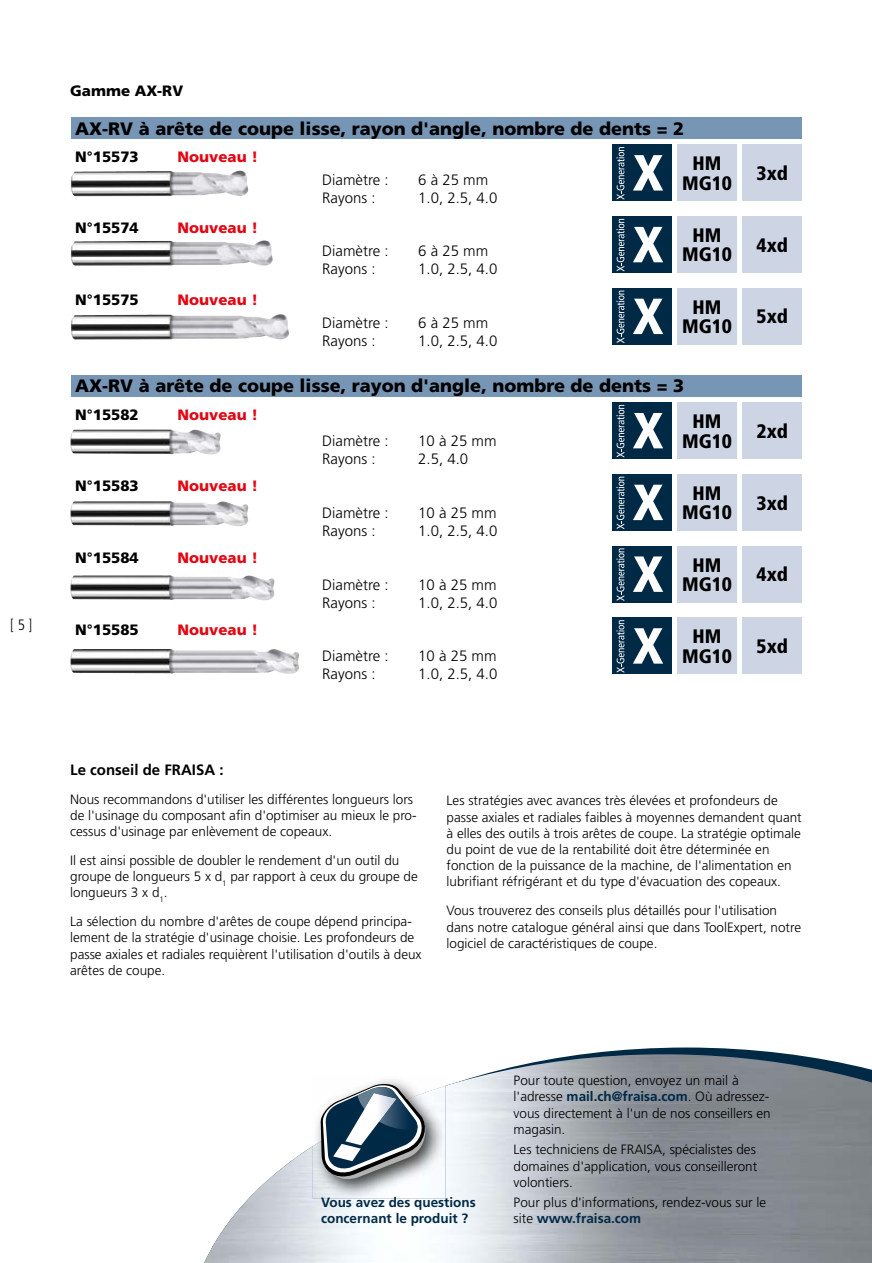
<style>
.page{position:relative;width:872px;height:1263px;background:#fff}
.page>*{position:absolute;margin:0;border:0;box-sizing:border-box;transform-origin:0 0}
.t1{font:900 condensed 19.5px/19.5px "Frutiger LT Std";color:#000;text-align:center}
.t2{font:900 18px "Frutiger LT Std";color:#000}
.t3{font:300 15px "Frutiger LT Std";color:#000}
.t4{font:900 15px "Frutiger LT Std";color:#000}
.t5{font:900 15px "Frutiger LT Std";color:#e30613}
.t6{font:700 15px "Frutiger LT Std";color:#000}
.t7{font:300 condensed 15px "Frutiger LT Std";color:#000}
.t8{font:300 13.5px/16.2px "Frutiger LT Std";color:#000}
.t9{font:700 13.5px/16.2px "Frutiger LT Std";color:#002946}
.s1{font-weight:700;color:#002946}
</style>
<div class="page">
<svg style="left:585px;top:1047px;width:203px;height:7px"></svg>
<svg style="left:204px;top:1054px;width:668px;height:209px;background:#92979e"></svg>
<img style="left:214px;top:1054px;width:450px;height:189px">
<img style="left:313px;top:1076px;width:132px;height:10px">
<img style="left:313px;top:1086px;width:132px;height:113px">
<svg style="left:321px;top:1082px;width:108px;height:102px"></svg>
<div style="left:71px;top:117px;width:730px;height:22px;background:#7796b6"></div>
<div style="left:677px;top:145px;width:59px;height:56px;background:#cdd5e5"></div>
<div style="left:742px;top:145px;width:59px;height:56px;background:#cdd5e5"></div>
<div style="left:612px;top:145px;width:59px;height:56px;background:#002946"></div>
<svg style="left:616px;top:147px;width:8px;height:53px"></svg>
<svg style="left:633px;top:155px;width:30px;height:36px"></svg>
<div style="left:677px;top:216px;width:59px;height:57px;background:#cdd5e5"></div>
<div style="left:742px;top:216px;width:59px;height:57px;background:#cdd5e5"></div>
<div style="left:612px;top:216px;width:59px;height:57px;background:#002946"></div>
<svg style="left:616px;top:219px;width:8px;height:52px"></svg>
<svg style="left:633px;top:227px;width:30px;height:35px"></svg>
<div style="left:677px;top:288px;width:59px;height:57px;background:#cdd5e5"></div>
<div style="left:742px;top:288px;width:59px;height:57px;background:#cdd5e5"></div>
<div style="left:612px;top:288px;width:59px;height:57px;background:#002946"></div>
<svg style="left:616px;top:291px;width:8px;height:52px"></svg>
<svg style="left:633px;top:299px;width:30px;height:35px"></svg>
<div style="left:71px;top:375px;width:730px;height:21px;background:#7796b6"></div>
<div style="left:677px;top:402px;width:59px;height:57px;background:#cdd5e5"></div>
<div style="left:742px;top:402px;width:59px;height:57px;background:#cdd5e5"></div>
<div style="left:612px;top:402px;width:59px;height:57px;background:#002946"></div>
<svg style="left:616px;top:405px;width:8px;height:52px"></svg>
<svg style="left:633px;top:413px;width:30px;height:35px"></svg>
<div style="left:677px;top:474px;width:59px;height:57px;background:#cdd5e5"></div>
<div style="left:742px;top:474px;width:59px;height:57px;background:#cdd5e5"></div>
<div style="left:612px;top:474px;width:59px;height:57px;background:#002946"></div>
<svg style="left:616px;top:477px;width:8px;height:52px"></svg>
<svg style="left:633px;top:485px;width:30px;height:35px"></svg>
<div style="left:677px;top:546px;width:59px;height:56px;background:#cdd5e5"></div>
<div style="left:742px;top:546px;width:59px;height:56px;background:#cdd5e5"></div>
<div style="left:612px;top:546px;width:59px;height:56px;background:#002946"></div>
<svg style="left:616px;top:548px;width:8px;height:53px"></svg>
<svg style="left:633px;top:556px;width:30px;height:36px"></svg>
<div style="left:677px;top:618px;width:59px;height:56px;background:#cdd5e5"></div>
<div style="left:742px;top:618px;width:59px;height:56px;background:#cdd5e5"></div>
<div style="left:612px;top:618px;width:59px;height:56px;background:#002946"></div>
<svg style="left:616px;top:620px;width:8px;height:53px"></svg>
<svg style="left:633px;top:628px;width:30px;height:36px"></svg>
<img style="left:71px;top:171px;width:173px;height:25px">
<img style="left:71px;top:241px;width:191px;height:25px">
<img style="left:71px;top:314px;width:207px;height:26px">
<img style="left:70px;top:430px;width:151px;height:25px">
<img style="left:70px;top:501px;width:178px;height:25px">
<img style="left:70px;top:575px;width:205px;height:26px">
<img style="left:70px;top:649px;width:229px;height:25px">
<p class="t7" style="left:10px;top:616px;width:24px">[ 5 ]</p>
<p class="t4" style="left:70px;top:82px;width:115px">Gamme AX-RV</p>
<h2 class="t2" style="left:75px;top:118px;width:610px">AX-RV à arête de coupe lisse, rayon d'angle, nombre de dents = 2</h2>
<p class="t4" style="left:75px;top:147px;width:65px">N°15573</p>
<p class="t5" style="left:178px;top:147px;width:82px">Nouveau !</p>
<p class="t4" style="left:75px;top:219px;width:65px">N°15574</p>
<p class="t5" style="left:178px;top:219px;width:82px">Nouveau !</p>
<p class="t4" style="left:75px;top:291px;width:65px">N°15575</p>
<p class="t5" style="left:178px;top:291px;width:82px">Nouveau !</p>
<p class="t3" style="left:322px;top:171px;width:68px">Diamètre :</p>
<p class="t3" style="left:418px;top:171px;width:72px">6 à 25 mm</p>
<p class="t3" style="left:322px;top:189px;width:55px">Rayons :</p>
<p class="t3" style="left:418px;top:189px;width:81px">1.0, 2.5, 4.0</p>
<p class="t3" style="left:322px;top:243px;width:68px">Diamètre :</p>
<p class="t3" style="left:418px;top:243px;width:72px">6 à 25 mm</p>
<p class="t3" style="left:322px;top:261px;width:55px">Rayons :</p>
<p class="t3" style="left:418px;top:261px;width:81px">1.0, 2.5, 4.0</p>
<p class="t3" style="left:322px;top:314px;width:68px">Diamètre :</p>
<p class="t3" style="left:418px;top:314px;width:72px">6 à 25 mm</p>
<p class="t3" style="left:322px;top:332px;width:55px">Rayons :</p>
<p class="t3" style="left:418px;top:332px;width:81px">1.0, 2.5, 4.0</p>
<h1 class="t1" style="left:682px;top:154px;width:51px">HM<br>MG10</h1>
<h1 class="t1" style="left:756px;top:163px;width:33px">3xd</h1>
<h1 class="t1" style="left:682px;top:225px;width:51px">HM<br>MG10</h1>
<h1 class="t1" style="left:756px;top:235px;width:33px">4xd</h1>
<h1 class="t1" style="left:682px;top:297px;width:51px">HM<br>MG10</h1>
<h1 class="t1" style="left:756px;top:307px;width:33px">5xd</h1>
<h2 class="t2" style="left:75px;top:374px;width:610px">AX-RV à arête de coupe lisse, rayon d'angle, nombre de dents = 3</h2>
<p class="t4" style="left:75px;top:405px;width:65px">N°15582</p>
<p class="t5" style="left:178px;top:405px;width:82px">Nouveau !</p>
<p class="t4" style="left:75px;top:477px;width:65px">N°15583</p>
<p class="t5" style="left:178px;top:477px;width:82px">Nouveau !</p>
<p class="t4" style="left:75px;top:549px;width:65px">N°15584</p>
<p class="t5" style="left:178px;top:549px;width:82px">Nouveau !</p>
<p class="t4" style="left:75px;top:620px;width:65px">N°15585</p>
<p class="t5" style="left:178px;top:620px;width:82px">Nouveau !</p>
<p class="t3" style="left:322px;top:432px;width:68px">Diamètre :</p>
<p class="t3" style="left:418px;top:432px;width:80px">10 à 25 mm</p>
<p class="t3" style="left:322px;top:450px;width:55px">Rayons :</p>
<p class="t3" style="left:418px;top:450px;width:52px">2.5, 4.0</p>
<p class="t3" style="left:322px;top:504px;width:68px">Diamètre :</p>
<p class="t3" style="left:418px;top:504px;width:80px">10 à 25 mm</p>
<p class="t3" style="left:322px;top:522px;width:55px">Rayons :</p>
<p class="t3" style="left:418px;top:522px;width:81px">1.0, 2.5, 4.0</p>
<p class="t3" style="left:322px;top:576px;width:68px">Diamètre :</p>
<p class="t3" style="left:418px;top:576px;width:80px">10 à 25 mm</p>
<p class="t3" style="left:322px;top:594px;width:55px">Rayons :</p>
<p class="t3" style="left:418px;top:594px;width:81px">1.0, 2.5, 4.0</p>
<p class="t3" style="left:322px;top:648px;width:68px">Diamètre :</p>
<p class="t3" style="left:418px;top:648px;width:80px">10 à 25 mm</p>
<p class="t3" style="left:322px;top:666px;width:55px">Rayons :</p>
<p class="t3" style="left:418px;top:666px;width:81px">1.0, 2.5, 4.0</p>
<h1 class="t1" style="left:682px;top:411px;width:51px">HM<br>MG10</h1>
<h1 class="t1" style="left:756px;top:421px;width:33px">2xd</h1>
<h1 class="t1" style="left:682px;top:483px;width:51px">HM<br>MG10</h1>
<h1 class="t1" style="left:756px;top:493px;width:33px">3xd</h1>
<h1 class="t1" style="left:682px;top:555px;width:51px">HM<br>MG10</h1>
<h1 class="t1" style="left:756px;top:565px;width:33px">4xd</h1>
<h1 class="t1" style="left:682px;top:627px;width:51px">HM<br>MG10</h1>
<h1 class="t1" style="left:756px;top:636px;width:33px">5xd</h1>
<p class="t6" style="left:70px;top:760px;width:155px">Le conseil de FRAISA :</p>
<p class="t8" style="left:70px;top:791px;width:348px">Nous recommandons d'utiliser les différentes longueurs lors de l'usinage du composant afin d'optimiser au mieux le pro&shy;cessus d'usinage par enlèvement de copeaux.</p>
<p class="t8" style="left:70px;top:852px;width:349px">Il est ainsi possible de doubler le rendement d'un outil du groupe de longueurs 5 x d<sub>1</sub> par rapport à ceux du groupe de longueurs 3 x d<sub>1</sub>.</p>
<p class="t8" style="left:70px;top:914px;width:353px">La sélection du nombre d'arêtes de coupe dépend principa&shy;lement de la stratégie d'usinage choisie. Les profondeurs de passe axiales et radiales requièrent l'utilisation d'outils à deux arêtes de coupe.</p>
<p class="t8" style="left:446px;top:793px;width:357px">Les stratégies avec avances très élevées et profondeurs de passe axiales et radiales faibles à moyennes demandent quant à elles des outils à trois arêtes de coupe. La stratégie optimale du point de vue de la rentabilité doit être déterminée en fonction de la puissance de la machine, de l'alimentation en lubrifiant réfrigérant et du type d'évacuation des copeaux.</p>
<p class="t8" style="left:446px;top:903px;width:356px">Vous trouverez des conseils plus détaillés pour l'utilisation dans notre catalogue général ainsi que dans ToolExpert, notre logiciel de caractéristiques de coupe.</p>
<p class="t9" style="left:321px;top:1194px;width:156px">Vous avez des questions concernant le produit ?</p>
<p class="t8" style="left:513px;top:1073px;width:259px">Pour toute question, envoyez un mail à l'adresse <span class="s1">mail.ch@fraisa.com</span>. Où adressez&shy;vous directement à l'un de nos conseillers en magasin.</p>
<p class="t8" style="left:513px;top:1142px;width:245px;text-align:justify">Les techniciens de FRAISA, spécialistes des domaines d'application, vous conseilleront volontiers.</p>
<p class="t8" style="left:513px;top:1194px;width:254px">Pour plus d'informations, rendez-vous sur le site <span class="s1">www.fraisa.com</span></p>
</div>
